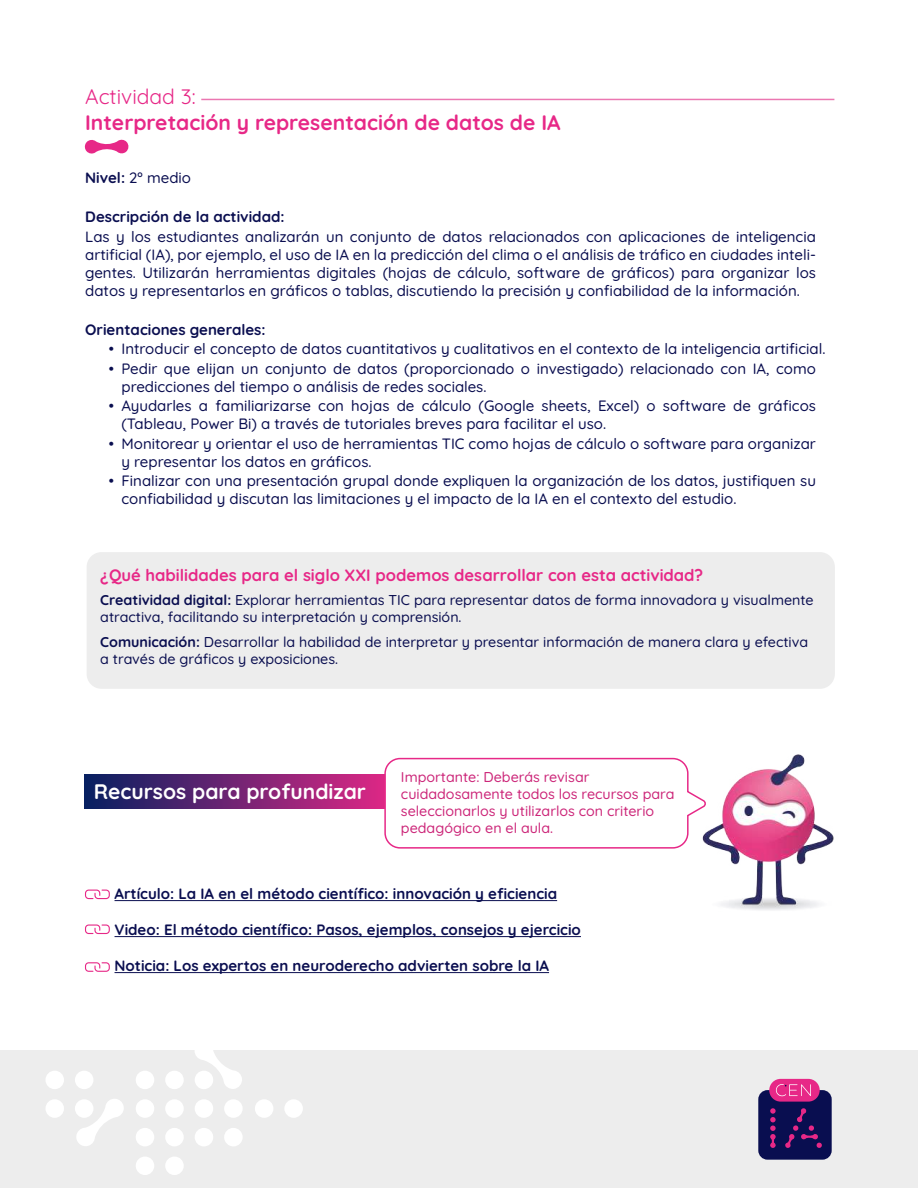
<style>
.page{position:relative;width:918px;height:1188px;background:#fff}
.page>*{position:absolute;margin:0;border:0;box-sizing:border-box;transform-origin:0 0}
.t1{font:700 21px "Quicksand";color:#e72887}
.t2{font:700 21px "Quicksand";color:#fff}
.t3{font:21px "Quicksand";color:#e72887}
.t4{font:700 16.5px "Quicksand";color:#e72887}
.t5{font:500 15px/18px "Quicksand";color:#0a0e50}
.t6{font:700 15px "Quicksand";color:#0a0e50}
.t7{font:500 14.25px/17.1px "Quicksand";color:#0a0e50}
.t8{font:500 14.25px/17.1px "Quicksand";color:#cc2679}
.s1{font-weight:700}
</style>
<div class="page">
<div style="left:87px;top:552px;width:748px;height:137px;background:#ededed;border-radius:15px"></div>
<svg style="left:84px;top:139px;width:45px;height:15px"></svg>
<hr style="left:201px;top:99px;width:633px;height:1px;background:#eb77b1">
<div style="left:85px;top:775px;width:311px;height:33px;background:linear-gradient(to right,#062061,#e52887)"></div>
<hr style="left:115px;top:900px;width:442px;height:1px;background:#0a0e50">
<hr style="left:115px;top:936px;width:466px;height:1px;background:#0a0e50">
<hr style="left:115px;top:972px;width:434px;height:1px;background:#0a0e50">
<img style="left:708px;top:754px;width:126px;height:156px">
<svg style="left:384px;top:757px;width:324px;height:92px"></svg>
<div style="left:0;top:1051px;width:918px;height:137px;background:#ededed"></div>
<div style="left:758px;top:1090px;width:74px;height:70px;background:#090e50;border-radius:9px"></div>
<svg style="left:770px;top:1108px;width:6px;height:40px"></svg>
<svg style="left:785px;top:1108px;width:37px;height:40px"></svg>
<div style="left:769px;top:1079px;width:51px;height:23px;background:#e72887;border-radius:11px"></div>
<svg style="left:776px;top:1084px;width:35px;height:12px"></svg>
<svg style="left:195px;top:1050px;width:48px;height:39px"></svg>
<svg style="left:76px;top:1099px;width:48px;height:47px"></svg>
<div style="left:165px;top:1128px;width:19px;height:18px;background:#fff;border-radius:50%"></div>
<div style="left:195px;top:1128px;width:18px;height:19px;background:#fff;border-radius:50%"></div>
<div style="left:284px;top:1099px;width:19px;height:19px;background:#fff;border-radius:50%"></div>
<div style="left:224px;top:1128px;width:19px;height:19px;background:#fff;border-radius:50%"></div>
<div style="left:195px;top:1099px;width:18px;height:19px;background:#fff;border-radius:50%"></div>
<div style="left:165px;top:1071px;width:19px;height:18px;background:#fff;border-radius:50%"></div>
<div style="left:165px;top:1099px;width:19px;height:19px;background:#fff;border-radius:50%"></div>
<div style="left:165px;top:1157px;width:19px;height:18px;background:#fff;border-radius:50%"></div>
<div style="left:136px;top:1128px;width:18px;height:18px;background:#fff;border-radius:50%"></div>
<div style="left:136px;top:1099px;width:18px;height:19px;background:#fff;border-radius:50%"></div>
<div style="left:255px;top:1099px;width:18px;height:19px;background:#fff;border-radius:50%"></div>
<div style="left:75px;top:1099px;width:18px;height:19px;background:#fff;border-radius:50%"></div>
<div style="left:75px;top:1071px;width:18px;height:18px;background:#fff;border-radius:50%"></div>
<div style="left:45px;top:1099px;width:19px;height:19px;background:#fff;border-radius:50%"></div>
<div style="left:224px;top:1099px;width:19px;height:19px;background:#fff;border-radius:50%"></div>
<div style="left:136px;top:1156px;width:18px;height:19px;background:#fff;border-radius:50%"></div>
<div style="left:195px;top:1071px;width:18px;height:18px;background:#fff;border-radius:50%"></div>
<div style="left:136px;top:1071px;width:18px;height:18px;background:#fff;border-radius:50%"></div>
<div style="left:45px;top:1071px;width:19px;height:18px;background:#fff;border-radius:50%"></div>
<svg style="left:85px;top:889px;width:25px;height:11px"></svg>
<svg style="left:85px;top:924px;width:25px;height:11px"></svg>
<svg style="left:85px;top:962px;width:25px;height:10px"></svg>
<h1 class="t3" style="left:85px;top:81px;width:112px">Actividad 3:</h1>
<h1 class="t1" style="left:85px;top:105px;width:477px">Interpretación y representación de datos de IA</h1>
<p class="t5" style="left:85px;top:167px;width:107px"><span class="s1">Nivel:</span> 2º medio</p>
<p class="t6" style="left:85px;top:204px;width:201px">Descripción de la actividad:</p>
<p class="t5" style="left:85px;top:226px;width:732px;text-align:justify">Las y los estudiantes analizarán un conjunto de datos relacionados con aplicaciones de inteligencia artificial (IA), por ejemplo, el uso de IA en la predicción del clima o el análisis de tráfico en ciudades inteli&shy;gentes. Utilizarán herramientas digitales (hojas de cálculo, software de gráficos) para organizar los datos y representarlos en gráficos o tablas, discutiendo la precisión y confiabilidad de la información.</p>
<p class="t6" style="left:85px;top:317px;width:182px">Orientaciones generales:</p>
<p class="t5" style="left:109px;top:338px;width:718px">• Introducir el concepto de datos cuantitativos y cualitativos en el contexto de la inteligencia artificial.</p>
<p class="t5" style="left:121px;top:358px;width:696px;text-indent:-13px">• Pedir que elijan un conjunto de datos (proporcionado o investigado) relacionado con IA, como predicciones del tiempo o análisis de redes sociales.</p>
<p class="t5" style="left:121px;top:395px;width:696px;text-indent:-13px">• Ayudarles a familiarizarse con hojas de cálculo (Google sheets, Excel) o software de gráficos (Tableau, Power Bi) a través de tutoriales breves para facilitar el uso.</p>
<p class="t5" style="left:121px;top:433px;width:696px;text-indent:-13px">• Monitorear y orientar el uso de herramientas TIC como hojas de cálculo o software para organizar y representar los datos en gráficos.</p>
<p class="t5" style="left:121px;top:470px;width:696px;text-indent:-13px">• Finalizar con una presentación grupal donde expliquen la organización de los datos, justifiquen su confiabilidad y discutan las limitaciones y el impacto de la IA en el contexto del estudio.</p>
<p class="t4" style="left:100px;top:561px;width:605px">¿Qué habilidades para el siglo XXI podemos desarrollar con esta actividad?</p>
<p class="t7" style="left:100px;top:590px;width:715px"><span class="s1">Creatividad digital:</span> Explorar herramientas TIC para representar datos de forma innovadora y visualmente atractiva, facilitando su interpretación y comprensión.</p>
<p class="t7" style="left:100px;top:632px;width:709px"><span class="s1">Comunicación:</span> Desarrollar la habilidad de interpretar y presentar información de manera clara y efectiva a través de gráficos y exposiciones.</p>
<h1 class="t2" style="left:94px;top:774px;width:274px">Recursos para profundizar</h1>
<p class="t8" style="left:401px;top:767px;width:275px">Importante: Deberás revisar cuidadosamente todos los recursos para seleccionarlos y utilizarlos con criterio pedagógico en el aula.</p>
<p class="t6" style="left:115px;top:881px;width:444px">Artículo: La IA en el método científico: innovación y eficiencia</p>
<p class="t6" style="left:115px;top:917px;width:468px">Video: El método científico: Pasos, ejemplos, consejos y ejercicio</p>
<p class="t6" style="left:115px;top:953px;width:436px">Noticia: Los expertos en neuroderecho advierten sobre la IA</p>
</div>
